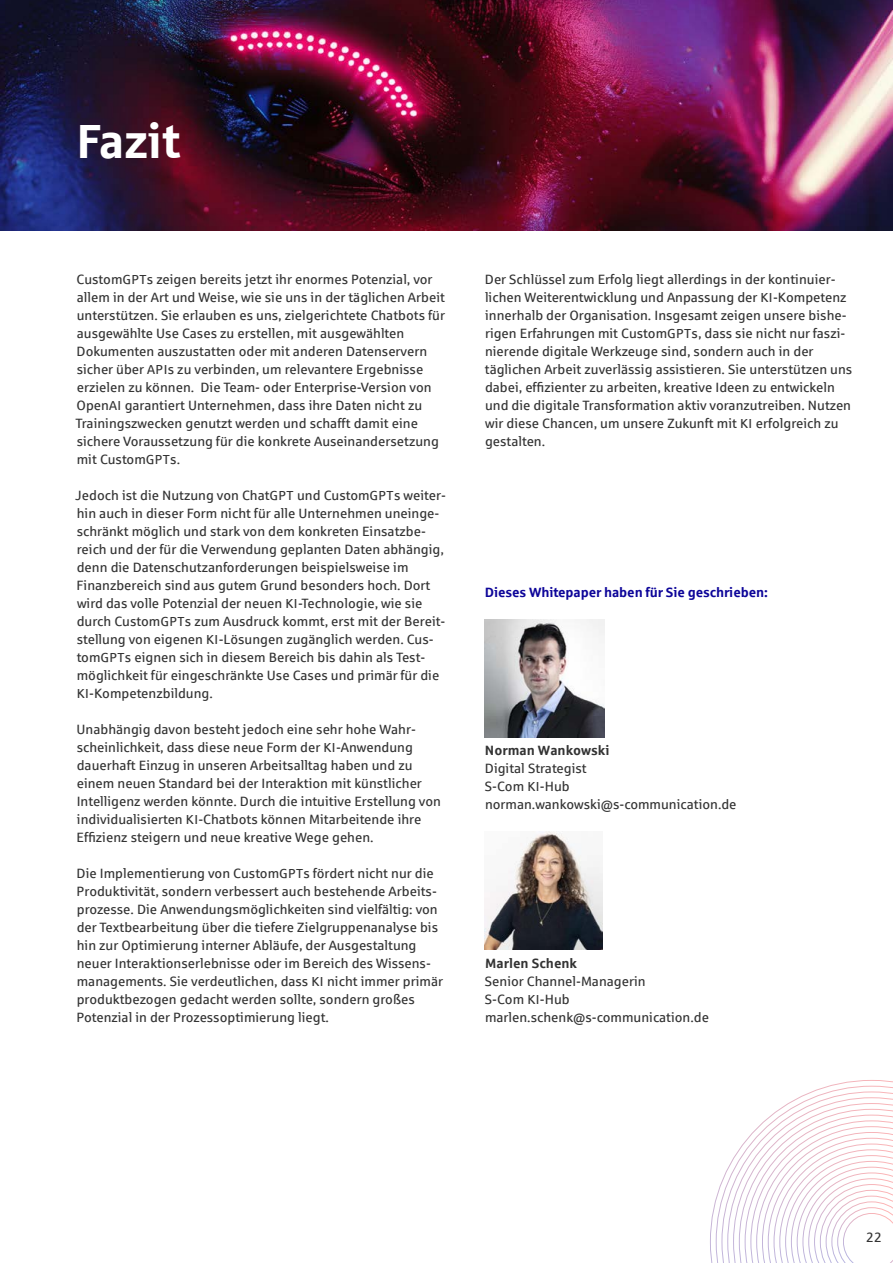
<style>
.page{position:relative;width:893px;height:1263px;background:#fff}
.page>*{position:absolute;margin:0;border:0;box-sizing:border-box;transform-origin:0 0}
.t1{font:700 48px "Sparkasse Rg";letter-spacing:-.01em;color:#fff}
.t2{font:13.5px/18px "Sparkasse Rg";color:#333}
.t3{font:700 13.5px "Sparkasse Rg";letter-spacing:-.01em;color:#0d0599}
.t4{font:700 13.5px "Sparkasse Rg";color:#333}
.s1{font-size:13.05px}
</style>
<div class="page">
<svg style="left:710px;top:1080px;width:183px;height:183px"></svg>
<img style="left:0;top:0;width:893px;height:231px">
<img style="left:485px;top:831px;width:117px;height:118px">
<img style="left:485px;top:620px;width:120px;height:117px">
<h1 class="t1" style="left:76px;top:111px;width:106px">Fazit</h1>
<p class="t2" style="left:75px;top:270px;width:371px">Custom<span class="s1">GPT</span>s zeigen bereits jetzt ihr enormes Potenzial, vor allem in der Art und Weise, wie sie uns in der täglichen Arbeit unterstützen. Sie erlauben es uns, zielgerichtete Chatbots für ausgewählte Use Cases zu erstellen, mit ausgewählten Dokumenten auszustatten oder mit anderen Datenservern sicher über <span class="s1">API</span>s zu verbinden, um relevantere Ergebnisse erzielen zu können. Die Team- oder Enterprise-Version von Open<span class="s1">AI</span> garantiert Unternehmen, dass ihre Daten nicht zu Trainingszwecken genutzt werden und schafft damit eine sichere Voraussetzung für die konkrete Auseinandersetzung mit Custom<span class="s1">GPT</span>s.</p>
<p class="t2" style="left:75px;top:486px;width:372px">Jedoch ist die Nutzung von Chat<span class="s1">GPT</span> und Custom<span class="s1">GPT</span>s weiter&shy;hin auch in dieser Form nicht für alle Unternehmen uneinge&shy;schränkt möglich und stark von dem konkreten Einsatzbe&shy;reich und der für die Verwendung geplanten Daten abhängig, denn die Datenschutzanforderungen beispielsweise im Finanzbereich sind aus gutem Grund besonders hoch. Dort wird das volle Potenzial der neuen <span class="s1">KI</span>-Technologie, wie sie durch Custom<span class="s1">GPT</span>s zum Ausdruck kommt, erst mit der Bereit&shy;stellung von eigenen <span class="s1">KI</span>-Lösungen zugänglich werden. Cus&shy;tom<span class="s1">GPT</span>s eignen sich in diesem Bereich bis dahin als Test&shy;möglichkeit für eingeschränkte Use Cases und primär für die <span class="s1">KI</span>-Kompetenzbildung.</p>
<p class="t2" style="left:77px;top:720px;width:366px">Unabhängig davon besteht jedoch eine sehr hohe Wahr&shy;scheinlichkeit, dass diese neue Form der <span class="s1">KI</span>-Anwendung dauerhaft Einzug in unseren Arbeitsalltag haben und zu einem neuen Standard bei der Interaktion mit künstlicher Intelligenz werden könnte. Durch die intuitive Erstellung von individualisierten <span class="s1">KI</span>-Chatbots können Mitarbeitende ihre Effizienz steigern und neue kreative Wege gehen.</p>
<p class="t2" style="left:77px;top:864px;width:368px">Die Implementierung von Custom<span class="s1">GPT</span>s fördert nicht nur die Produktivität, sondern verbessert auch bestehende Arbeits&shy;prozesse. Die Anwendungsmöglichkeiten sind vielfältig: von der Textbearbeitung über die tiefere Zielgruppenanalyse bis hin zur Optimierung interner Abläufe, der Ausgestaltung neuer Interaktionserlebnisse oder im Bereich des Wissens&shy;managements. Sie verdeutlichen, dass <span class="s1">KI</span> nicht immer primär produktbezogen gedacht werden sollte, sondern großes Potenzial in der Prozessoptimierung liegt.</p>
<p class="t2" style="left:485px;top:270px;width:369px">Der Schlüssel zum Erfolg liegt allerdings in der kontinuier&shy;lichen Weiterentwicklung und Anpassung der <span class="s1">KI</span>-Kompetenz innerhalb der Organisation. Insgesamt zeigen unsere bishe&shy;rigen Erfahrungen mit Custom<span class="s1">GPT</span>s, dass sie nicht nur faszi&shy;nierende digitale Werkzeuge sind, sondern auch in der täglichen Arbeit zuverlässig assistieren. Sie unterstützen uns dabei, effizienter zu arbeiten, kreative Ideen zu entwickeln und die digitale Transformation aktiv voranzutreiben. Nutzen wir diese Chancen, um unsere Zukunft mit <span class="s1">KI</span> erfolgreich zu gestalten.</p>
<p class="t3" style="left:485px;top:584px;width:284px">Dieses Whitepaper haben für Sie geschrieben:</p>
<p class="t4" style="left:485px;top:742px;width:126px">Norman Wankowski</p>
<p class="t2" style="left:485px;top:759px;width:253px">Digital Strategist<br>S-Com <span class="s1">KI</span>-Hub norman.wankowski@s-communication.de</p>
<p class="t4" style="left:485px;top:954px;width:94px">Marlen Schenk</p>
<p class="t2" style="left:485px;top:971px;width:226px">Senior Channel-Managerin<br>S-Com <span class="s1">KI</span>-Hub marlen.schenk@s-communication.de</p>
<p class="t2" style="left:866px;top:1228px;width:17px">22</p>
</div>
